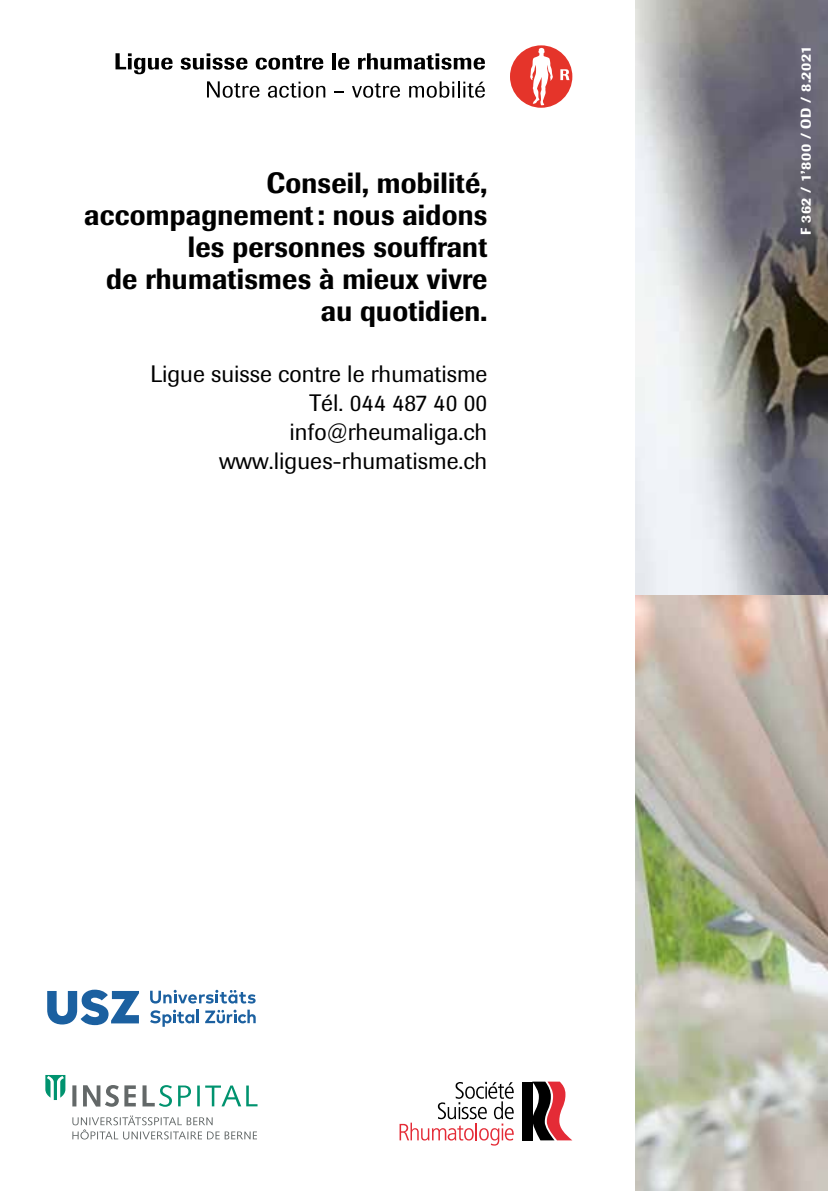
<style>
.page{position:relative;width:828px;height:1191px;background:#fff}
.page>*{position:absolute;margin:0;border:0;box-sizing:border-box;transform-origin:0 0}
.t1{font:500 29px/32px "Imago";letter-spacing:.01em;color:#000;text-align:right;scale:.93 1}
.t2{font:23.6px/29px "Imago";color:#000;text-align:right}
.t3{font:500 14px "Imago";letter-spacing:.04em;color:#fff}
</style>
<div class="page">
<img style="left:635px;top:0;width:193px;height:1191px">
<svg style="left:115px;top:53px;width:58px;height:21px"></svg>
<svg style="left:181px;top:53px;width:66px;height:17px"></svg>
<svg style="left:256px;top:55px;width:67px;height:15px"></svg>
<hr style="left:332px;top:53px;width:4px;height:16px;background:#000">
<svg style="left:338px;top:58px;width:11px;height:12px"></svg>
<svg style="left:358px;top:53px;width:127px;height:17px"></svg>
<svg style="left:207px;top:81px;width:52px;height:17px"></svg>
<svg style="left:268px;top:82px;width:57px;height:16px"></svg>
<svg style="left:352px;top:83px;width:48px;height:15px"></svg>
<svg style="left:409px;top:81px;width:76px;height:17px"></svg>
<svg style="left:510px;top:45px;width:62px;height:63px"></svg>
<svg style="left:72px;top:1085px;width:4px;height:21px"></svg>
<svg style="left:45px;top:1075px;width:20px;height:25px"></svg>
<svg style="left:83px;top:1085px;width:53px;height:21px"></svg>
<svg style="left:142px;top:1085px;width:30px;height:21px"></svg>
<svg style="left:178px;top:1085px;width:79px;height:21px"></svg>
<svg style="left:72px;top:1115px;width:185px;height:24px"></svg>
<div style="left:522px;top:1081px;width:11px;height:59px;background:#000"></div>
<svg style="left:532px;top:1081px;width:40px;height:59px"></svg>
<svg style="left:399px;top:1081px;width:115px;height:64px"></svg>
<svg style="left:47px;top:989px;width:92px;height:36px"></svg>
<svg style="left:205px;top:1009px;width:51px;height:14px"></svg>
<svg style="left:150px;top:1009px;width:49px;height:17px"></svg>
<svg style="left:150px;top:989px;width:106px;height:14px"></svg>
<p class="t1" style="left:84px;top:167px;width:435px">Conseil, mobilité, accompagnement: nous aidons les personnes souffrant<br>de rhumatismes à mieux vivre au quotidien.</p>
<p class="t2" style="left:150px;top:360px;width:338px">Ligue suisse contre le rhumatisme<br>Tél. 044 487 40 00 info@rheumaliga.ch www.ligues-rhumatisme.ch</p>
<p class="t3" style="left:797px;top:235px;width:191px;rotate:-90deg">F 362 / 1’800 / OD / 8.2021</p>
</div>
